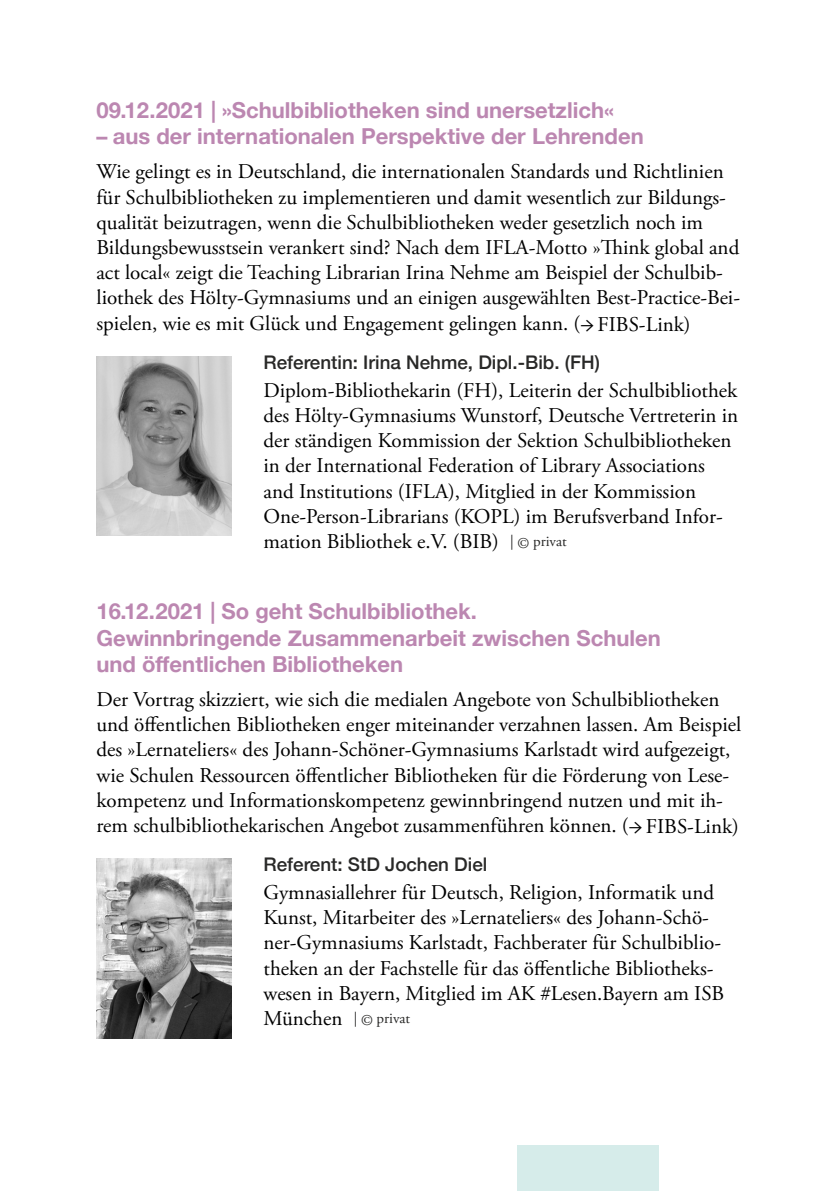
<style>
.page{position:relative;width:840px;height:1191px;background:#fff}
.page>*{position:absolute;margin:0;border:0;box-sizing:border-box;transform-origin:0 0}
.t1{font:700 22px "Helvetica Neue";color:#bc87b1}
.t2{font:21px/25.2px "Adobe Garamond Pro";color:#000}
.t3{font:500 18.8px "Helvetica Neue";color:#282827}
.t4{font:15px "Adobe Garamond Pro";color:#282827}
.s1{font-family:"Minion Pro"}
.s2{font-size:15px;color:#282827}
.s3{font-size:21px;color:#000}
</style>
<div class="page">
<img style="left:96px;top:356px;width:136px;height:180px">
<img style="left:96px;top:858px;width:136px;height:180px">
<div style="left:516px;top:1145px;width:142px;height:46px;background:#d6ecea"></div>
<p class="t1" style="left:96px;top:93px;width:518px">09.12.2021 | »Schulbibliotheken sind unersetzlich«</p>
<p class="t1" style="left:96px;top:119px;width:548px">– aus der internationalen Perspektive der Lehrenden</p>
<p class="t2" style="left:96px;top:160px;width:644px">Wie gelingt es in Deutschland, die internationalen Standards und Richtlinien für Schulbibliotheken zu implementieren und damit wesentlich zur Bildungs&shy;qualität beizutragen, wenn die Schulbibliotheken weder gesetzlich noch im Bildungsbewusstsein verankert sind? Nach dem IFLA-Motto »Think global and act local« zeigt die Teaching Librarian Irina Nehme am Beispiel der Schulbib&shy;liothek des Hölty-Gymnasiums und an einigen ausgewählten Best-Practice-Bei&shy;spielen, wie es mit Glück und Engagement gelingen kann. (<span class="s1">→</span> FIBS-Link)</p>
<p class="t3" style="left:263px;top:347px;width:338px">Referentin: Irina Nehme, Dipl.-Bib. (FH)</p>
<p class="t2" style="left:263px;top:378px;width:476px">Diplom-Bibliothekarin (FH), Leiterin der Schulbibliothek des Hölty-Gymnasiums Wunstorf, Deutsche Vertreterin in der ständigen Kommission der Sektion Schulbibliotheken in der International Federation of Library Associations and Institutions (IFLA), Mitglied in der Kommission One-Person-Librarians (KOPL) im Berufsverband Infor&shy;mation Bibliothek e.V. (BIB) <span class="s2">| © privat</span></p>
<p class="t1" style="left:96px;top:594px;width:382px">16.12.2021 | So geht Schulbibliothek.</p>
<p class="t1" style="left:96px;top:620px;width:565px">Gewinnbringende Zusammenarbeit zwischen Schulen</p>
<p class="t1" style="left:96px;top:647px;width:308px">und öffentlichen Bibliotheken</p>
<p class="t2" style="left:96px;top:687px;width:646px">Der Vortrag skizziert, wie sich die medialen Angebote von Schulbibliotheken und öffentlichen Bibliotheken enger miteinander verzahnen lassen. Am Beispiel des »Lernateliers« des Johann-Schöner-Gymnasiums Karlstadt wird aufgezeigt, wie Schulen Ressourcen öffentlicher Bibliotheken für die Förderung von Lese&shy;kompetenz und Informationskompetenz gewinnbringend nutzen und mit ih&shy;rem schulbibliothekarischen Angebot zusammenführen können. (<span class="s1">→</span> FIBS-Link)</p>
<p class="t3" style="left:263px;top:849px;width:225px">Referent: StD Jochen Diel</p>
<p class="t2" style="left:263px;top:880px;width:462px">Gymnasiallehrer für Deutsch, Religion, Informatik und Kunst, Mitarbeiter des »Lernateliers« des Johann-Schö&shy;ner-Gymnasiums Karlstadt, Fachberater für Schulbiblio&shy;theken an der Fachstelle für das öffentliche Bibliotheks&shy;wesen in Bayern, Mitglied im AK #Lesen.Bayern am ISB</p>
<p class="t4" style="left:263px;top:1009px;width:148px"><span class="s3">München</span> | © privat</p>
</div>
